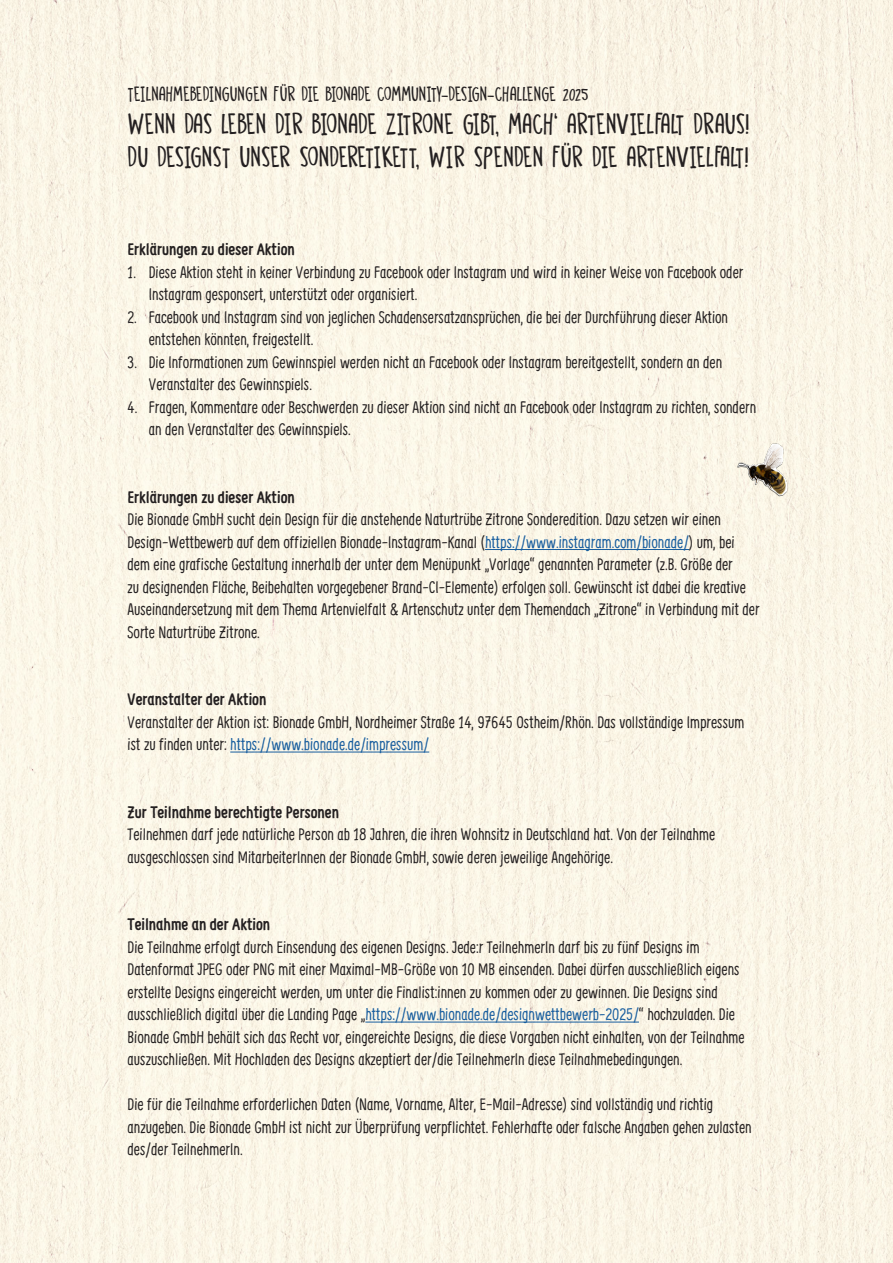
<style>
.page{position:relative;width:893px;height:1263px;background:#fff}
.page>*{position:absolute;margin:0;border:0;box-sizing:border-box;transform-origin:0 0}
.t1{font:30px/33px "Nippon Note";color:#231f20}
.t2{font:21px "Nippon Note";color:#231f20}
.t3{font:condensed 16.5px/22.5px "Supernettcn";color:#231f20}
.t4{font:700 condensed 16.5px "Supernettcn";color:#231f20}
.s1{color:#175d9e}
</style>
<div class="page">
<img style="left:0;top:0;width:893px;height:1263px">
<hr style="left:485px;top:549px;width:204px;height:1px;background:#175d9e">
<hr style="left:230px;top:752px;width:199px;height:1px;background:#175d9e">
<hr style="left:365px;top:1022px;width:274px;height:1px;background:#175d9e">
<img style="left:733px;top:442px;width:64px;height:64px">
<p class="t2" style="left:128px;top:82px;width:463px">TEILNAHMEBEDINGUNGEN FÜR DIE BIONADE COMMUNITY-DESIGN-CHALLENGE 2025</p>
<p class="t1" style="left:128px;top:108px;width:623px">WENN DAS LEBEN DIR BIONADE ZITRONE GIBT, MACH‘ ARTENVIELFALT DRAUS!<br>DU DESIGNST UNSER SONDERETIKETT, WIR SPENDEN FÜR DIE ARTENVIELFALT!</p>
<p class="t4" style="left:128px;top:239px;width:169px">Erklärungen zu dieser Aktion</p>
<p class="t3" style="left:149px;top:260px;width:596px;text-indent:-21px">1. Diese Aktion steht in keiner Verbindung zu Facebook oder Instagram und wird in keiner Weise von Facebook oder<br>Instagram gesponsert, unterstützt oder organisiert.</p>
<p class="t3" style="left:149px;top:305px;width:581px;text-indent:-21px">2. Facebook und Instagram sind von jeglichen Schadensersatzansprüchen, die bei der Durchführung dieser Aktion entstehen könnten, freigestellt.</p>
<p class="t3" style="left:149px;top:350px;width:575px;text-indent:-21px">3. Die Informationen zum Gewinnspiel werden nicht an Facebook oder Instagram bereitgestellt, sondern an den<br>Veranstalter des Gewinnspiels.</p>
<p class="t3" style="left:149px;top:395px;width:609px;text-indent:-21px">4. Fragen, Kommentare oder Beschwerden zu dieser Aktion sind nicht an Facebook oder Instagram zu richten, sondern an den Veranstalter des Gewinnspiels.</p>
<p class="t4" style="left:128px;top:486px;width:169px">Erklärungen zu dieser Aktion</p>
<p class="t3" style="left:128px;top:508px;width:634px">Die Bionade GmbH sucht dein Design für die anstehende Naturtrübe Zitrone Sonderedition. Dazu setzen wir einen Design-Wettbewerb auf dem offiziellen Bionade-Instagram-Kanal (<span class="s1">https://www.instagram.com/bionade/</span>) um, bei dem eine grafische Gestaltung innerhalb der unter dem Menüpunkt „Vorlage“ genannten Parameter (z.B. Größe der<br>zu designenden Fläche, Beibehalten vorgegebener Brand-CI-Elemente) erfolgen soll. Gewünscht ist dabei die kreative Auseinandersetzung mit dem Thema Artenvielfalt &amp; Artenschutz unter dem Themendach „Zitrone“ in Verbindung mit der Sorte Naturtrübe Zitrone.</p>
<p class="t4" style="left:128px;top:689px;width:140px">Veranstalter der Aktion</p>
<p class="t3" style="left:128px;top:710px;width:618px">Veranstalter der Aktion ist: Bionade GmbH, Nordheimer Straße 14, 97645 Ostheim/Rhön. Das vollständige Impressum ist zu finden unter: <span class="s1">https://www.bionade.de/impressum/</span></p>
<p class="t4" style="left:128px;top:801px;width:213px">Zur Teilnahme berechtigte Personen</p>
<p class="t3" style="left:128px;top:823px;width:589px">Teilnehmen darf jede natürliche Person ab 18 Jahren, die ihren Wohnsitz in Deutschland hat. Von der Teilnahme ausgeschlossen sind MitarbeiterInnen der Bionade GmbH, sowie deren jeweilige Angehörige.</p>
<p class="t4" style="left:128px;top:914px;width:144px">Teilnahme an der Aktion</p>
<p class="t3" style="left:128px;top:935px;width:619px">Die Teilnahme erfolgt durch Einsendung des eigenen Designs. Jede:r TeilnehmerIn darf bis zu fünf Designs im Datenformat JPEG oder PNG mit einer Maximal-MB-Größe von 10 MB einsenden. Dabei dürfen ausschließlich eigens erstellte Designs eingereicht werden, um unter die Finalist:innen zu kommen oder zu gewinnen. Die Designs sind ausschließlich digital über die Landing Page „<span class="s1">https://www.bionade.de/designwettbewerb-2025/</span>“ hochzuladen. Die Bionade GmbH behält sich das Recht vor, eingereichte Designs, die diese Vorgaben nicht einhalten, von der Teilnahme auszuschließen. Mit Hochladen des Designs akzeptiert der/die TeilnehmerIn diese Teilnahmebedingungen.</p>
<p class="t3" style="left:128px;top:1093px;width:626px">Die für die Teilnahme erforderlichen Daten (Name, Vorname, Alter, E-Mail-Adresse) sind vollständig und richtig anzugeben. Die Bionade GmbH ist nicht zur Überprüfung verpflichtet. Fehlerhafte oder falsche Angaben gehen zulasten des/der TeilnehmerIn.</p>
</div>
